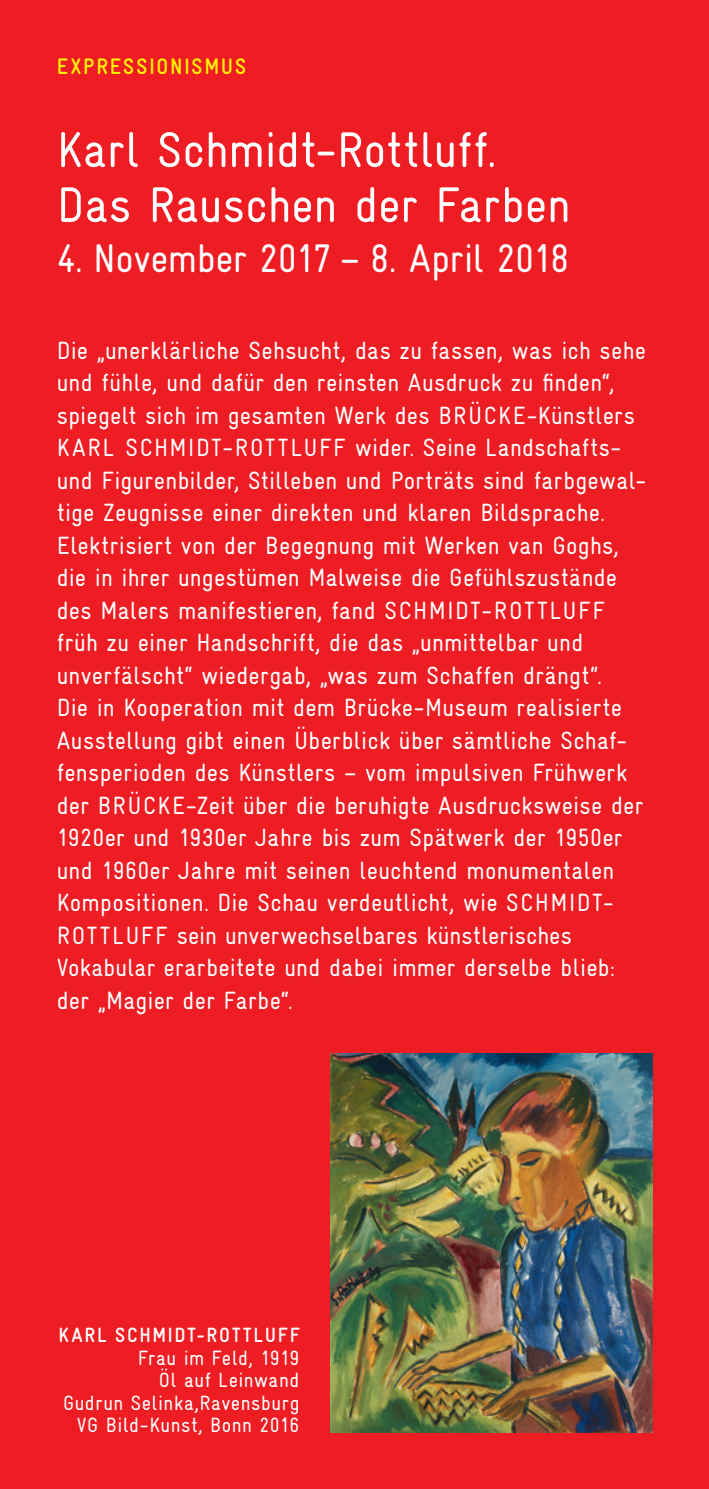
<style>
.page{position:relative;width:709px;height:1489px;background:#fff}
.page>*{position:absolute;margin:0;border:0;box-sizing:border-box;transform-origin:0 0}
.t1{font:condensed 50px "Gravur";color:#fff}
.t2{font:condensed 40px "Gravur";letter-spacing:-.01em;color:#fff}
.Absatzformat_1{font:condensed 25px/32.5px "Gravur";letter-spacing:.01em;color:#fff}
.t3{font:700 condensed 22.5px "Gravur";letter-spacing:.08em;color:#fff101}
.t4{font:condensed 20.75px "Gravur";letter-spacing:.025em;color:#fff}
.t5{font:700 condensed 20.75px "Gravur";letter-spacing:.085em;color:#fff}
</style>
<div class="page">
<div style="left:0;top:0;width:709px;height:1488px;background:#ee1d23"></div>
<img style="left:330px;top:1053px;width:322px;height:378px">
<p class="t3" style="left:57px;top:54px;width:191px">EXPRESSIONISMUS</p>
<p class="t1" style="left:57px;top:122px;width:441px">Karl Schmidt-Rottluff.</p>
<p class="t1" style="left:57px;top:177px;width:515px">Das Rauschen der Farben</p>
<p class="t2" style="left:57px;top:236px;width:514px">4. November 2017 – 8. April 2018</p>
<p class="Absatzformat_1" style="left:57px;top:334px;width:591px">Die „unerklärliche Sehsucht, das zu fassen, was ich sehe und fühle, und dafür den reinsten Ausdruck zu finden“, spiegelt sich im gesamten Werk des BRÜCKE-Künstlers KARL SCHMIDT-ROTTLUFF wider. Seine Landschafts&shy;und Figurenbilder, Stilleben und Porträts sind farbgewal&shy;tige Zeugnisse einer direkten und klaren Bildsprache.</p>
<p class="Absatzformat_1" style="left:57px;top:529px;width:564px">Elektrisiert von der Begegnung mit Werken van Goghs, die in ihrer ungestümen Malweise die Gefühlszustände des Malers manifestieren, fand SCHMIDT-ROTTLUFF früh zu einer Handschrift, die das „unmittelbar und unverfälscht“ wiedergab, „was zum Schaffen drängt“.</p>
<p class="Absatzformat_1" style="left:57px;top:691px;width:588px">Die in Kooperation mit dem Brücke-Museum realisierte Ausstellung gibt einen Überblick über sämtliche Schaf&shy;fensperioden des Künstlers – vom impulsiven Frühwerk der BRÜCKE-Zeit über die beruhigte Ausdrucksweise der 1920er und 1930er Jahre bis zum Spätwerk der 1950er und 1960er Jahre mit seinen leuchtend monumentalen Kompositionen. Die Schau verdeutlicht, wie SCHMIDT-ROTTLUFF sein unverwechselbares künstlerisches Vokabular erarbeitete und dabei immer derselbe blieb:</p>
<p class="Absatzformat_1" style="left:57px;top:984px;width:237px">der „Magier der Farbe“.</p>
<p class="t5" style="left:59px;top:1323px;width:242px">KARL SCHMIDT-ROTTLUFF</p>
<p class="t4" style="left:138px;top:1345px;width:163px">Frau im Feld, 1919</p>
<p class="t4" style="left:159px;top:1368px;width:142px">Öl auf Leinwand</p>
<p class="t4" style="left:63px;top:1390px;width:238px">Gudrun Selinka,Ravensburg</p>
<p class="t4" style="left:77px;top:1413px;width:224px">VG Bild-Kunst, Bonn 2016</p>
</div>
